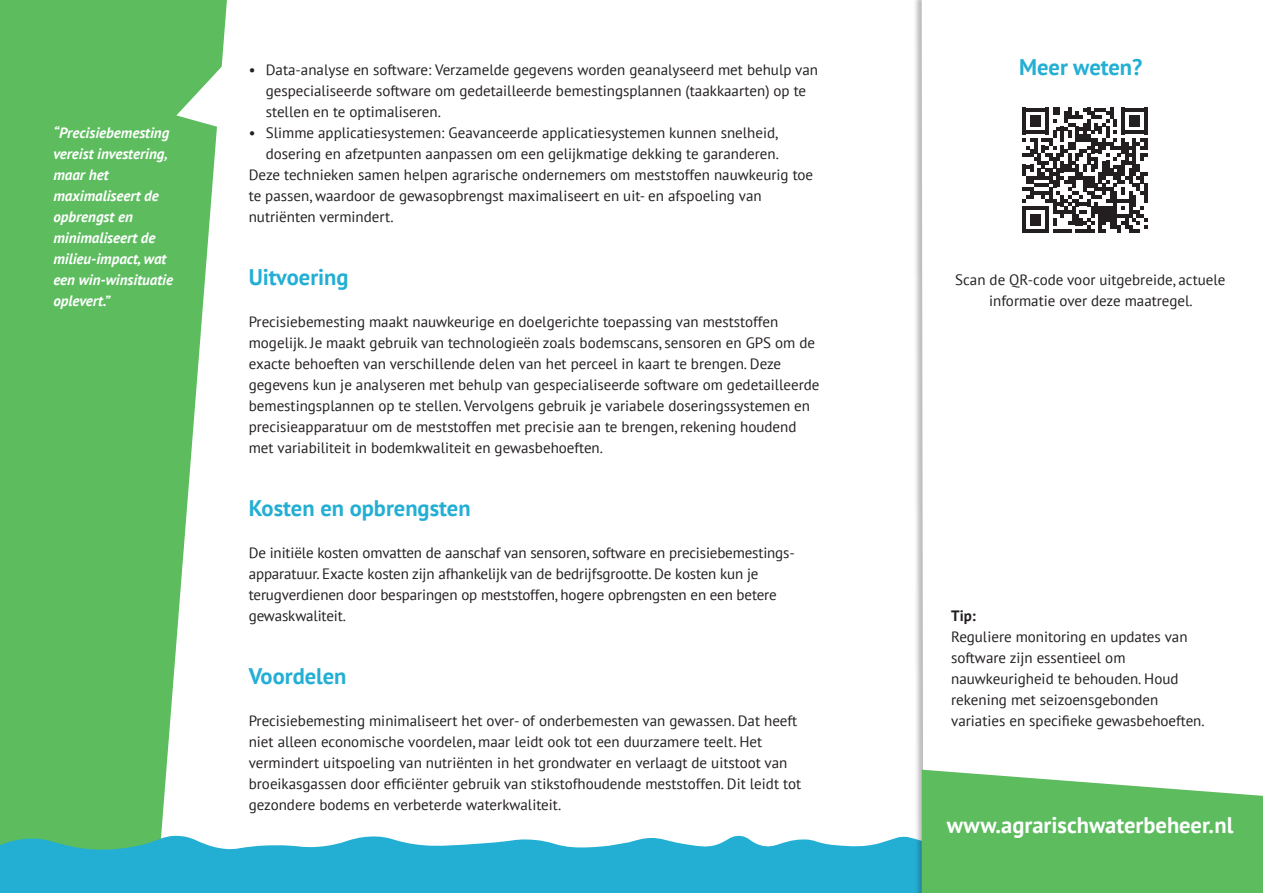
<style>
.page{position:relative;width:1263px;height:893px;background:#fff}
.page>*{position:absolute;margin:0;border:0;box-sizing:border-box;transform-origin:0 0}
.t1{font:700 22.5px "PT Sans";color:#23afd4}
.t2{font:700 22.5px "PT Sans";color:#fff}
.t3{font:15px/21px "PT Sans";color:#231f20}
.t4{font:italic 700 15px/21px "PT Sans";color:#fff}
.t5{font:700 15px "PT Sans";color:#231f20}
</style>
<div class="page">
<svg style="left:0;top:0;width:227px;height:835px;background:#73c575"></svg>
<svg style="left:0;top:835px;width:913px;height:58px;background:#3db8d5"></svg>
<div style="left:913px;top:0;width:350px;height:893px;background:#231f20;opacity:.3"></div>
<svg style="left:922px;top:0;width:341px;height:770px"></svg>
<svg style="left:922px;top:770px;width:341px;height:123px;background:#6cc26e"></svg>
<svg style="left:1022px;top:108px;width:125px;height:125px"></svg>
<svg style="left:176px;top:66px;width:51px;height:65px"></svg>
<p class="t4" style="left:53px;top:122px;width:121px">“Precisiebemesting vereist investering, maar het maximaliseert de opbrengst en minimaliseert de milieu-impact, wat een win-winsituatie oplevert.”</p>
<p class="t3" style="left:266px;top:59px;width:554px;text-indent:-17px">• Data-analyse en software: Verzamelde gegevens worden geanalyseerd met behulp van gespecialiseerde software om gedetailleerde bemestingsplannen (taakkaarten) op te stellen en te optimaliseren.</p>
<p class="t3" style="left:249px;top:122px;width:531px">• Slimme applicatiesystemen: Geavanceerde applicatiesystemen kunnen snelheid,</p>
<p class="t3" style="left:266px;top:143px;width:515px">dosering en afzetpunten aanpassen om een gelijkmatige dekking te garanderen.</p>
<p class="t3" style="left:249px;top:164px;width:566px">Deze technieken samen helpen agrarische ondernemers om meststoffen nauwkeurig toe</p>
<p class="t3" style="left:249px;top:185px;width:514px">te passen, waardoor de gewasopbrengst maximaliseert en uit- en afspoeling van</p>
<p class="t3" style="left:249px;top:206px;width:146px">nutriënten vermindert.</p>
<h1 class="t1" style="left:249px;top:262px;width:101px">Uitvoering</h1>
<p class="t3" style="left:249px;top:311px;width:572px">Precisiebemesting maakt nauwkeurige en doelgerichte toepassing van meststoffen mogelijk. Je maakt gebruik van technologieën zoals bodemscans, sensoren en GPS om de exacte behoeften van verschillende delen van het perceel in kaart te brengen. Deze gegevens kun je analyseren met behulp van gespecialiseerde software om gedetailleerde bemestingsplannen op te stellen. Vervolgens gebruik je variabele doseringssystemen en precisieapparatuur om de meststoffen met precisie aan te brengen, rekening houdend met variabiliteit in bodemkwaliteit en gewasbehoeften.</p>
<h1 class="t1" style="left:249px;top:493px;width:223px">Kosten en opbrengsten</h1>
<p class="t3" style="left:249px;top:542px;width:547px">De initiële kosten omvatten de aanschaf van sensoren, software en precisiebemestings&shy;apparatuur. Exacte kosten zijn afhankelijk van de bedrijfsgrootte. De kosten kun je terugverdienen door besparingen op meststoffen, hogere opbrengsten en een betere gewaskwaliteit.</p>
<h1 class="t1" style="left:249px;top:661px;width:99px">Voordelen</h1>
<p class="t3" style="left:249px;top:710px;width:554px">Precisiebemesting minimaliseert het over- of onderbemesten van gewassen. Dat heeft niet alleen economische voordelen, maar leidt ook tot een duurzamere teelt. Het vermindert uitspoeling van nutriënten in het grondwater en verlaagt de uitstoot van broeikasgassen door efficiënter gebruik van stikstofhoudende meststoffen. Dit leidt tot gezondere bodems en verbeterde waterkwaliteit.</p>
<h1 class="t1" style="left:1019px;top:52px;width:125px">Meer weten?</h1>
<p class="t3" style="left:955px;top:269px;width:272px;text-align:center">Scan de QR-code voor uitgebreide, actuele informatie over deze maatregel.</p>
<p class="t5" style="left:951px;top:606px;width:26px">Tip:</p>
<p class="t3" style="left:951px;top:626px;width:255px">Reguliere monitoring en updates van software zijn essentieel om nauwkeurigheid te behouden. Houd rekening met seizoensgebonden variaties en specifieke gewasbehoeften.</p>
<h1 class="t2" style="left:947px;top:810px;width:288px">www.agrarischwaterbeheer.nl</h1>
</div>
